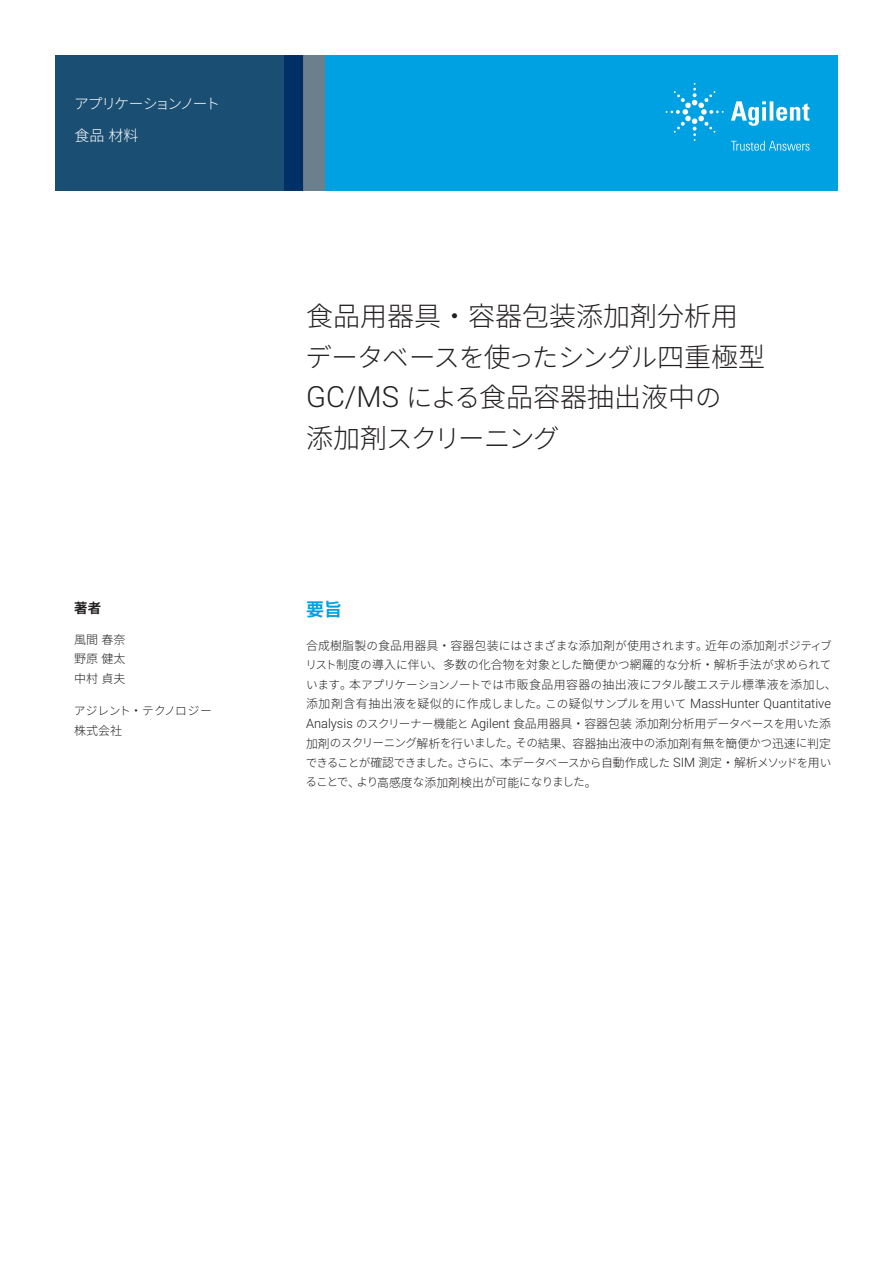
<style>
.page{position:relative;width:893px;height:1263px;background:#fff}
.page>*{position:absolute;margin:0;border:0;box-sizing:border-box;transform-origin:0 0}
.Subtitle{font:300 27px "Noto Sans CJ Kjp";color:#231f20}
.Subtitle-2{font:300 26.4px "Noto Sans CJ Kjp";letter-spacing:-.055em;color:#231f20}
.Header_1{font:700 18px "Noto Sans CJ Kjp";color:#00a1e3}
.Area_Identifier{font:300 15px "Noto Sans CJ Kjp";color:#fff}
.Area_Identifier-2{font:300 14.7px "Noto Sans CJ Kjp";letter-spacing:-.115em;color:#fff}
.DATA_author_title{font:700 13.5px "Noto Sans CJ Kjp";color:#231f20}
.Text{font:300 12.9px "Roboto";color:#231f20}
.Text-2{font:300 12px/19.5px "Noto Sans CJ Kjp";letter-spacing:.015em;color:#231f20}
.DATA_author_name___info{font:300 12px/19.5px "Noto Sans CJ Kjp";color:#231f20;text-align:justify}
.Text-3{font:300 11.7px/19.5px "Noto Sans CJ Kjp";letter-spacing:-.075em;color:#231f20}
.Text-4{font:300 11.7px "Noto Sans CJ Kjp";letter-spacing:-.045em;color:#231f20}
.DATA_author_name___info-2{font:300 11.7px "Noto Sans CJ Kjp";letter-spacing:-.01em;color:#231f20}
.s1{font-size:12px}
.s2{font-size:27px}
.s3{font-family:"Roboto";font-size:29.1px}
.s4{font-size:26.4px}
.s5{font-size:11.7px}
.s6{font-family:"Noto Sans CJ Kjp";font-size:12px}
.s7{font-family:"Noto Sans CJ Kjp";font-size:11.7px}
.s8{font-family:"Roboto";font-size:12.9px}
</style>
<div class="page">
<div style="left:284px;top:55px;width:554px;height:135px;background:#00a1e3"></div>
<svg style="left:55px;top:55px;width:249px;height:135px;background:#184b71"></svg>
<div style="left:304px;top:55px;width:21px;height:135px;background:#6b808c"></div>
<svg style="left:731px;top:101px;width:78px;height:25px"></svg>
<svg style="left:666px;top:83px;width:58px;height:58px"></svg>
<svg style="left:731px;top:141px;width:78px;height:10px"></svg>
<p class="Area_Identifier-2" style="left:74px;top:95px;width:148px">アプリケーションノート</p>
<p class="Area_Identifier" style="left:74px;top:127px;width:65px">食品材料</p>
<p class="DATA_author_title" style="left:74px;top:600px;width:28px">著者</p>
<p class="DATA_author_name___info" style="left:74px;top:630px;width:53px">風間春奈野原健太中村貞夫</p>
<p class="DATA_author_name___info-2" style="left:74px;top:704px;width:139px">アジレント<span class="s1">・</span>テクノロジー</p>
<p class="DATA_author_name___info" style="left:74px;top:721px;width:49px">株式会社</p>
<p class="Subtitle" style="left:306px;top:301px;width:433px">食品用器具・容器包装添加剤分析用</p>
<p class="Subtitle-2" style="left:306px;top:342px;width:461px">データベースを<span class="s2">使</span>ったシングル<span class="s2">四重極型</span></p>
<p class="Subtitle" style="left:306px;top:382px;width:417px"><span class="s3">GC/MS</span> <span class="s4">による</span>食品容器抽出液中<span class="s4">の</span></p>
<p class="Subtitle-2" style="left:306px;top:423px;width:255px"><span class="s2">添加剤</span>スクリーニング</p>
<p class="Header_1" style="left:306px;top:600px;width:37px">要旨</p>
<p class="Text-2" style="left:305px;top:636px;width:528px">合成樹脂製<span class="s5">の</span>食品用器具・容器包装<span class="s5">にはさまざまな</span>添加剤<span class="s5">が</span>使用<span class="s5">されます</span>。近年<span class="s5">の</span>添加剤<span class="s5">ポジティブリスト</span>制度<span class="s5">の</span>導入<span class="s5">に</span>伴<span class="s5">い</span>、多数<span class="s5">の</span>化合物<span class="s5">を</span>対象<span class="s5">とした</span>簡便<span class="s5">かつ</span>網羅的<span class="s5">な</span>分析・解析手法<span class="s5">が</span>求<span class="s5">められて</span></p>
<p class="Text-4" style="left:306px;top:678px;width:532px">います<span class="s1">。本</span>アプリケーションノートでは<span class="s1">市販食品用容器</span>の<span class="s1">抽出液</span>にフタル<span class="s1">酸</span>エステル<span class="s1">標準液</span>を<span class="s1">添加</span>し<span class="s1">、</span></p>
<p class="Text" style="left:306px;top:695px;width:526px"><span class="s6">添加剤含有抽出液</span><span class="s7">を</span><span class="s6">疑似的</span><span class="s7">に</span><span class="s6">作成</span><span class="s7">しました</span><span class="s6">。</span><span class="s7">この</span><span class="s6">疑似</span><span class="s7">サンプルを</span><span class="s6">用</span><span class="s7">いて</span> MassHunter Quantitative</p>
<p class="Text-2" style="left:306px;top:714px;width:526px"><span class="s8">Analysis</span> <span class="s5">のスクリーナー</span>機能<span class="s5">と</span> <span class="s8">Agilent</span> 食品用器具・容器包装添加剤分析用<span class="s5">データベースを</span>用<span class="s5">いた</span>添加剤<span class="s5">のスクリーニング</span>解析<span class="s5">を</span>行<span class="s5">いました</span>。<span class="s5">その</span>結果、容器抽出液中<span class="s5">の</span>添加剤有無<span class="s5">を</span>簡便<span class="s5">かつ</span>迅速<span class="s5">に</span>判定</p>
<p class="Text-3" style="left:306px;top:753px;width:527px">できることが<span class="s1">確認</span>できました<span class="s1">。</span>さらに<span class="s1">、本</span>データベースから<span class="s1">自動作成</span>した <span class="s8">SIM</span> <span class="s1">測定・解析</span>メソッドを<span class="s1">用</span>いることで<span class="s1">、</span>より<span class="s1">高感度</span>な<span class="s1">添加剤検出</span>が<span class="s1">可能</span>になりました<span class="s1">。</span></p>
</div>
